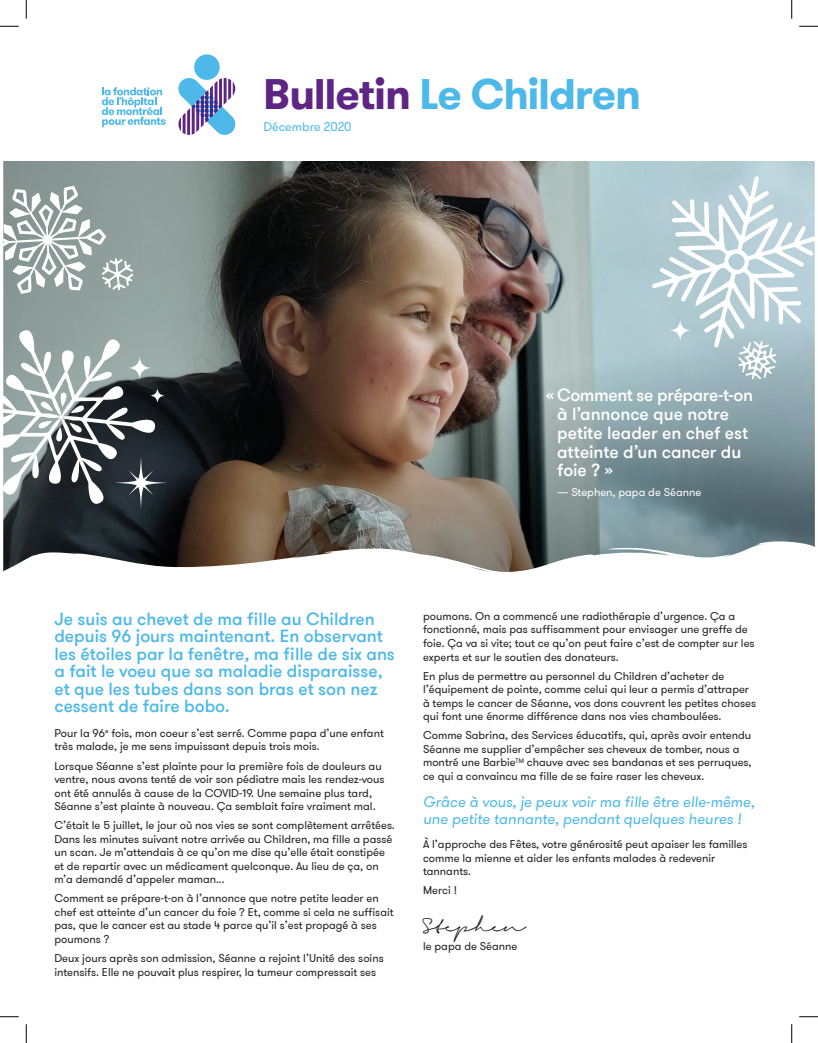
<style>
.page{position:relative;width:818px;height:1043px;background:#fff}
.page>*{position:absolute;margin:0;border:0;box-sizing:border-box;transform-origin:0 0}
.t1{font:700 42.5px "GT Walsheim Pro";letter-spacing:-.03em;color:#4eb9e9}
.t2{font:500 17.5px/17.5px "GT Walsheim Pro";color:#4eb9e9}
.t3{font:500 17.5px/18.8px "GT Walsheim Pro";letter-spacing:-.005em;color:#fff}
.t4{font:16.25px "Signerica Fat";color:#231f20}
.t5{font:italic 15px/16.2px "GT Walsheim Pro";color:#4eb9e9}
.t6{font:12.5px "GT Walsheim Pro";color:#4eb9e9}
.t7{font:11.25px/13.5px "GT Walsheim Pro";color:#231f20}
.t8{font:11.25px "GT Walsheim Pro";color:#fff}
.s1{color:#5e2584}
</style>
<div class="page">
<img style="left:4px;top:161px;width:810px;height:380px">
<div style="left:194px;top:54px;width:25px;height:26px;background:#4eb9e9;border-radius:50%"></div>
<svg style="left:178px;top:77px;width:58px;height:58px"></svg>
<svg style="left:102px;top:87px;width:64px;height:40px"></svg>
<svg style="left:4px;top:541px;width:810px;height:31px"></svg>
<svg style="left:4px;top:326px;width:162px;height:181px"></svg>
<svg style="left:4px;top:184px;width:130px;height:111px"></svg>
<svg style="left:651px;top:176px;width:163px;height:204px"></svg>
<svg style="left:0;top:25px;width:19px;height:2px"></svg>
<svg style="left:799px;top:25px;width:19px;height:2px"></svg>
<svg style="left:0;top:1016px;width:19px;height:1px"></svg>
<svg style="left:799px;top:1016px;width:19px;height:1px"></svg>
<svg style="left:25px;top:0;width:2px;height:19px"></svg>
<svg style="left:25px;top:1024px;width:2px;height:18px"></svg>
<svg style="left:791px;top:0;width:1px;height:19px"></svg>
<svg style="left:791px;top:1024px;width:1px;height:18px"></svg>
<h1 class="t1" style="left:263px;top:67px;width:379px"><span class="s1">Bulletin</span> Le Children</h1>
<p class="t6" style="left:263px;top:119px;width:89px">Décembre 2020</p>
<h2 class="t3" style="left:557px;top:386px;width:197px;text-indent:-11px">« Comment se prépare-t-on à l’annonce que notre petite leader en chef est atteinte d’un cancer du foie ? »</h2>
<p class="t8" style="left:557px;top:485px;width:146px">— Stephen, papa de Séanne</p>
<h2 class="t2" style="left:54px;top:610px;width:342px">Je suis au chevet de ma fille au Children depuis 96 jours maintenant. En observant les étoiles par la fenêtre, ma fille de six ans a fait le voeu que sa maladie disparaisse, et que les tubes dans son bras et son nez cessent de faire bobo.</h2>
<p class="t7" style="left:54px;top:726px;width:331px">Pour la 96<sup>e</sup> fois, mon coeur s’est serré. Comme papa d’une enfant très malade, je me sens impuissant depuis trois mois.</p>
<p class="t7" style="left:54px;top:759px;width:332px">Lorsque Séanne s’est plainte pour la première fois de douleurs au ventre, nous avons tenté de voir son pédiatre mais les rendez-vous ont été annulés à cause de la COVID-19. Une semaine plus tard, Séanne s’est plainte à nouveau. Ça semblait faire vraiment mal.</p>
<p class="t7" style="left:54px;top:818px;width:342px">C’était le 5 juillet, le jour où nos vies se sont complètement arrêtées.<br>Dans les minutes suivant notre arrivée au Children, ma fille a passé un scan. Je m’attendais à ce qu’on me dise qu’elle était constipée et de repartir avec un médicament quelconque. Au lieu de ça, on m’a demandé d’appeler maman...</p>
<p class="t7" style="left:54px;top:892px;width:341px">Comment se prépare-t-on à l’annonce que notre petite leader en chef est atteinte d’un cancer du foie ? Et, comme si cela ne suffisait pas, que le cancer est au stade 4 parce qu’il s’est propagé à ses poumons ?</p>
<p class="t7" style="left:54px;top:951px;width:331px">Deux jours après son admission, Séanne a rejoint l’Unité des soins intensifs. Elle ne pouvait plus respirer, la tumeur compressait ses</p>
<p class="t7" style="left:423px;top:609px;width:333px">poumons. On a commencé une radiothérapie d’urgence. Ça a fonctionné, mais pas suffisamment pour envisager une greffe de foie. Ça va si vite; tout ce qu’on peut faire c’est de compter sur les experts et sur le soutien des donateurs.</p>
<p class="t7" style="left:423px;top:669px;width:334px">En plus de permettre au personnel du Children d’acheter de l’équipement de pointe, comme celui qui leur a permis d’attraper à temps le cancer de Séanne, vos dons couvrent les petites choses qui font une énorme différence dans nos vies chamboulées.</p>
<p class="t7" style="left:423px;top:729px;width:330px">Comme Sabrina, des Services éducatifs, qui, après avoir entendu Séanne me supplier d’empêcher ses cheveux de tomber, nous a montré une Barbie<sup>TM</sup> chauve avec ses bandanas et ses perruques, ce qui a convaincu ma fille de se faire raser les cheveux.</p>
<h3 class="t5" style="left:423px;top:794px;width:333px">Grâce à vous, je peux voir ma fille être elle-même, une petite tannante, pendant quelques heures !</h3>
<p class="t7" style="left:423px;top:838px;width:326px">À l’approche des Fêtes, votre générosité peut apaiser les familles comme la mienne et aider les enfants malades à redevenir tannants.</p>
<p class="t7" style="left:423px;top:884px;width:36px">Merci !</p>
<h3 class="t4" style="left:423px;top:915px;width:103px">Stephen</h3>
<p class="t7" style="left:423px;top:939px;width:96px">le papa de Séanne</p>
</div>
